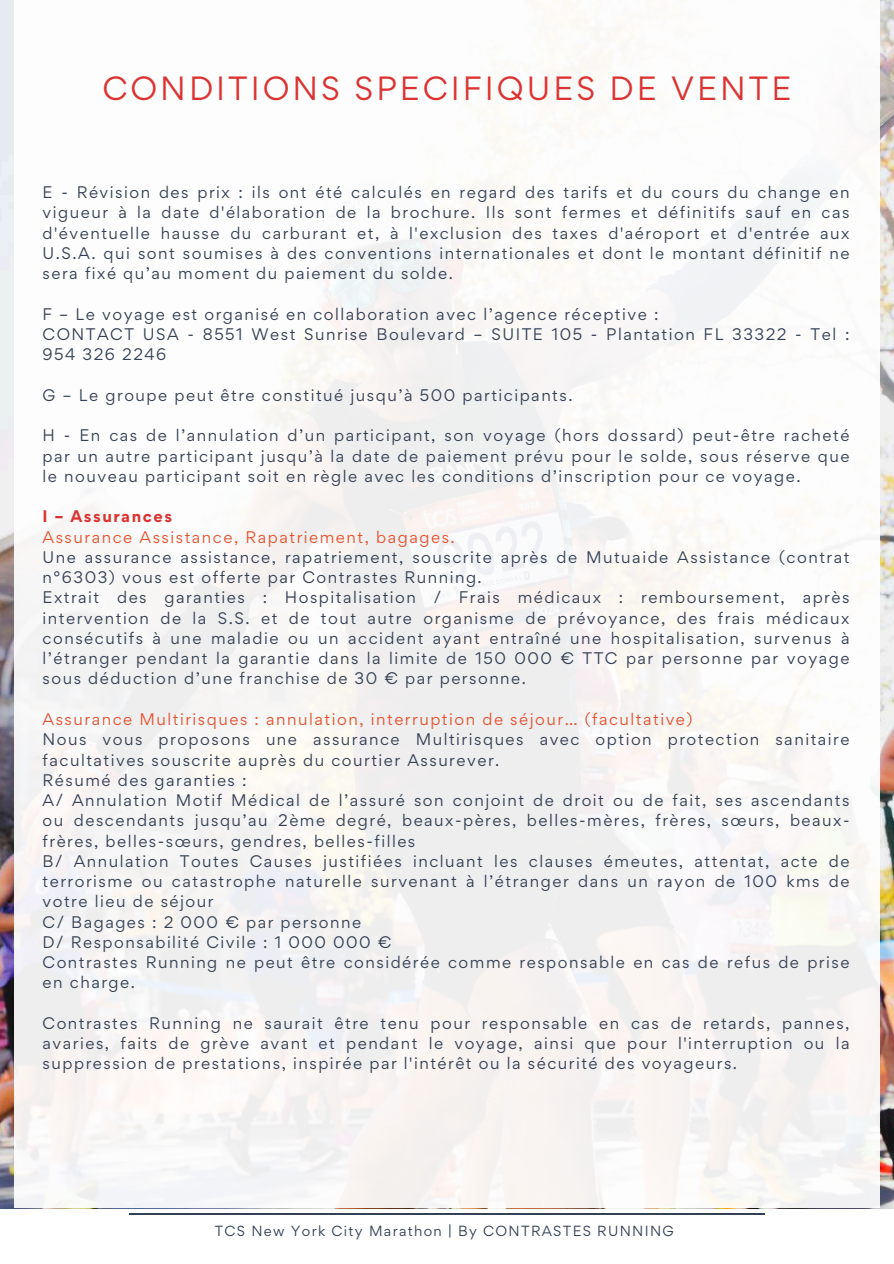
<style>
.page{position:relative;width:894px;height:1264px;background:#fff}
.page>*{position:absolute;margin:0;border:0;box-sizing:border-box;transform-origin:0 0}
.t1{font:30px "Gordita";letter-spacing:.1em;color:#db3332}
.t2{font:15px/20.2px "Gordita";letter-spacing:.1em;color:#344054;text-align:justify}
.t3{font:15px "Gordita";letter-spacing:.1em;color:#e45331}
.t4{font:700 15px "Gordita";letter-spacing:.1em;color:#db3332}
.t5{font:13.2px "Gordita";letter-spacing:.1em;color:#344054}
</style>
<div class="page">
<img style="left:0;top:0;width:893px;height:1208px">
<div style="left:14px;top:0;width:865px;height:1206px;background:#faf7f6"></div>
<hr style="left:129px;top:1213px;width:635px;height:1px;background:#344054">
<h1 class="t1" style="left:102px;top:68px;width:690px">CONDITIONS SPECIFIQUES DE VENTE</h1>
<p class="t2" style="left:43px;top:182px;width:808px">E - Révision des prix : ils ont été calculés en regard des tarifs et du cours du change en vigueur à la date d'élaboration de la brochure. Ils sont fermes et définitifs sauf en cas d'éventuelle hausse du carburant et, à l'exclusion des taxes d'aéroport et d'entrée aux U.S.A. qui sont soumises à des conventions internationales et dont le montant définitif ne sera fixé qu’au moment du paiement du solde.</p>
<p class="t2" style="left:43px;top:304px;width:808px;text-align:left">F – Le voyage est organisé en collaboration avec l’agence réceptive :<br>CONTACT USA - 8551 West Sunrise Boulevard – SUITE 105 - Plantation FL 33322 - Tel :<br>954 326 2246</p>
<p class="t2" style="left:43px;top:385px;width:531px">G – Le groupe peut être constitué jusqu’à 500 participants.</p>
<p class="t2" style="left:43px;top:425px;width:808px">H - En cas de l’annulation d’un participant, son voyage (hors dossard) peut-être racheté par un autre participant jusqu’à la date de paiement prévu pour le solde, sous réserve que le nouveau participant soit en règle avec les conditions d’inscription pour ce voyage.</p>
<p class="t4" style="left:43px;top:506px;width:131px">I – Assurances</p>
<p class="t3" style="left:43px;top:526px;width:413px">Assurance Assistance, Rapatriement, bagages.</p>
<p class="t2" style="left:43px;top:547px;width:808px;text-align:left">Une assurance assistance, rapatriement, souscrite après de Mutuaide Assistance (contrat n°6303) vous est offerte par Contrastes Running.<br>Extrait des garanties : Hospitalisation / Frais médicaux : remboursement, après intervention de la S.S. et de tout autre organisme de prévoyance, des frais médicaux consécutifs à une maladie ou un accident ayant entraîné une hospitalisation, survenus à l’étranger pendant la garantie dans la limite de 150 000 € TTC par personne par voyage sous déduction d’une franchise de 30 € par personne.</p>
<p class="t3" style="left:43px;top:709px;width:651px">Assurance Multirisques : annulation, interruption de séjour… (facultative)</p>
<p class="t2" style="left:43px;top:729px;width:808px;text-align:left">Nous vous proposons une assurance Multirisques avec option protection sanitaire facultatives souscrite auprès du courtier Assurever.<br>Résumé des garanties :<br>A/ Annulation Motif Médical de l’assuré son conjoint de droit ou de fait, ses ascendants ou descendants jusqu’au 2ème degré, beaux-pères, belles-mères, frères, sœurs, beaux&shy;frères, belles-sœurs, gendres, belles-filles<br>B/ Annulation Toutes Causes justifiées incluant les clauses émeutes, attentat, acte de terrorisme ou catastrophe naturelle survenant à l’étranger dans un rayon de 100 kms de votre lieu de séjour<br>C/ Bagages : 2 000 € par personne<br>D/ Responsabilité Civile : 1 000 000 €<br>Contrastes Running ne peut être considérée comme responsable en cas de refus de prise en charge.</p>
<p class="t2" style="left:43px;top:1012px;width:808px">Contrastes Running ne saurait être tenu pour responsable en cas de retards, pannes, avaries, faits de grève avant et pendant le voyage, ainsi que pour l'interruption ou la suppression de prestations, inspirée par l'intérêt ou la sécurité des voyageurs.</p>
<p class="t5" style="left:215px;top:1222px;width:460px">TCS New York City Marathon | By CONTRASTES RUNNING</p>
</div>
